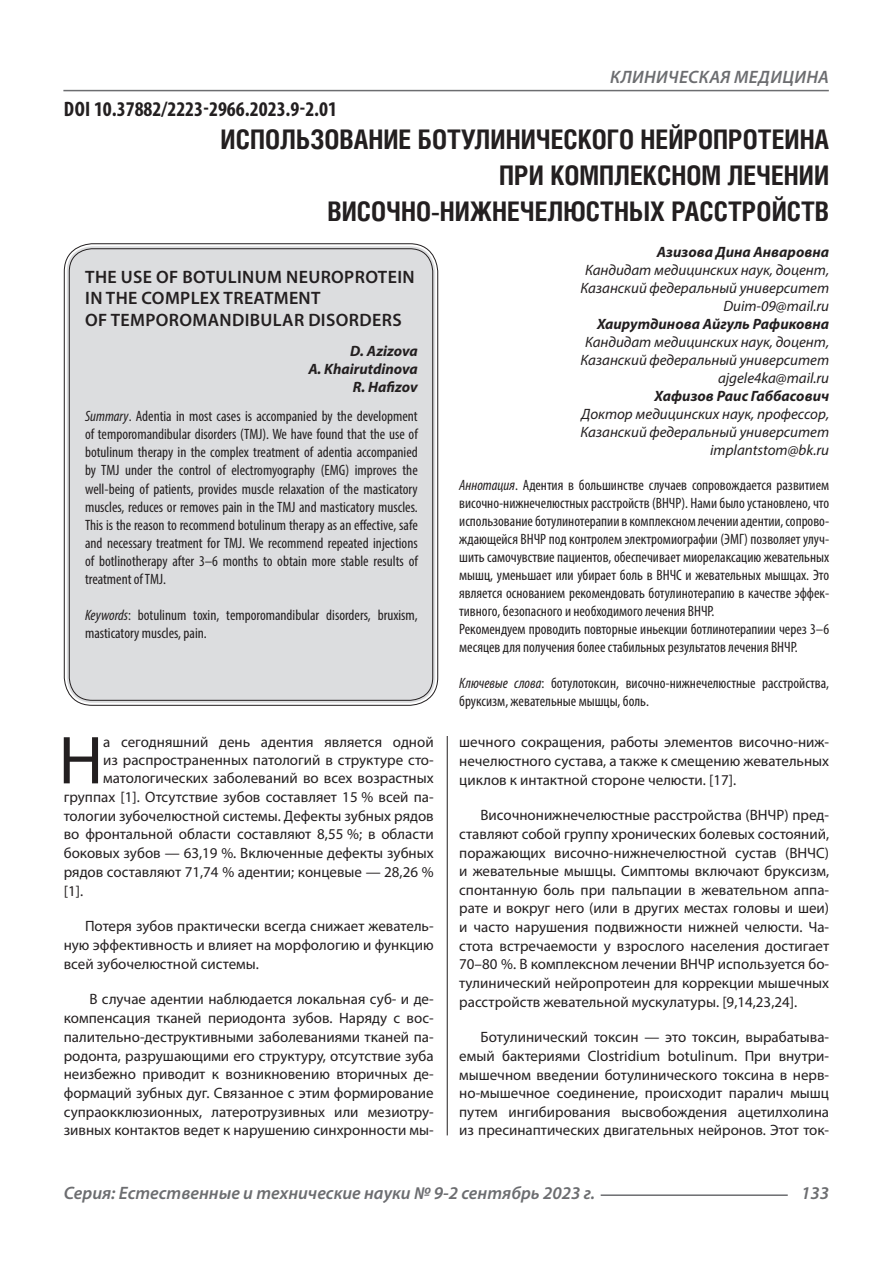
<style>
.page{position:relative;width:893px;height:1263px;background:#fff}
.page>*{position:absolute;margin:0;border:0;box-sizing:border-box;transform-origin:0 0}
.Статья_текст_первый{font:68.4px "Myriad Pro";color:#231f20}
.Статья_название{font:700 27px/36px "Helios Cond C";color:#231f20;text-align:right}
.ДОИ{font:700 condensed 21px "Myriad Pro";color:#231f20}
.Статья_название_англ{font:600 18px/21.6px "Myriad Pro";letter-spacing:.02em;color:#231f20}
.t1{font:italic 600 18px "Myriad Pro";color:#6c6d70}
.t2{font:italic 600 18px "Myriad Pro";letter-spacing:.02em;color:#6c6d70}
.Статья_текст{font:15px/18.6px "Myriad Pro";color:#231f20;text-align:justify}
.Статья_аннотация_тек{font:condensed 15px/18px "Myriad Pro";color:#231f20}
.Статья_аннотация_анг{font:condensed 15px/18px "Myriad Pro";color:#231f20;text-align:justify}
.Статья_текст_первый-2{font:15px "Myriad Pro";color:#231f20}
.Статья_автор_инфо{font:italic 15px/18px "Myriad Pro";color:#231f20}
.Статья_автор_инфо-2{font:italic 700 15px "Myriad Pro";color:#231f20}
.Статья_автор_англ{font:italic 700 15px "Myriad Pro";color:#231f20}
.s1{font-style:italic}
</style>
<div class="page">
<hr style="left:447px;top:128px;width:1px;height:1007px;background:#231f20">
<hr style="left:63px;top:90px;width:766px;height:1px;background:#6c6d70">
<hr style="left:601px;top:1194px;width:187px;height:2px;background:#6c6d70">
<div style="left:443px;top:128px;width:10px;height:608px;background:#fff"></div>
<div style="left:67px;top:246px;width:368px;height:457px;background:#dcdddf;border-radius:26px"></div>
<p class="t2" style="left:610px;top:66px;width:220px">КЛИНИЧЕСКАЯ МЕДИЦИНА</p>
<p class="Статья_название" style="left:221px;top:121px;width:610px">ИСПОЛЬЗОВАНИЕ БОТУЛИНИЧЕСКОГО НЕЙРОПРОТЕИНА<br>ПРИ КОМПЛЕКСНОМ ЛЕЧЕНИИ<br>ВИСОЧНО-НИЖНЕЧЕЛЮСТНЫХ РАССТРОЙСТВ</p>
<p class="Статья_автор_инфо-2" style="left:657px;top:242px;width:174px">Азизова Дина Анваровна</p>
<p class="Статья_автор_инфо" style="left:580px;top:260px;width:250px">Кандидат медицинских наук, доцент,<br>Казанский федеральный университет</p>
<p class="Статья_автор_инфо" style="left:723px;top:296px;width:107px">Duim-09@mail.ru</p>
<p class="Статья_автор_инфо-2" style="left:597px;top:314px;width:234px">Хаирутдинова Айгуль Рафиковна</p>
<p class="Статья_автор_инфо" style="left:580px;top:332px;width:250px">Кандидат медицинских наук, доцент,<br>Казанский федеральный университет</p>
<p class="Статья_автор_инфо" style="left:718px;top:368px;width:113px">ajgele4ka@mail.ru</p>
<p class="Статья_автор_инфо-2" style="left:655px;top:386px;width:176px">Хафизов Раис Габбасович</p>
<p class="Статья_автор_инфо" style="left:580px;top:404px;width:250px">Доктор медицинских наук, профессор,<br>Казанский федеральный университет</p>
<p class="Статья_автор_инфо" style="left:710px;top:440px;width:121px">implantstom@bk.ru</p>
<p class="Статья_аннотация_тек" style="left:459px;top:476px;width:371px;text-align:justify"><span class="s1">Аннотация</span>. Адентия в большинстве случаев сопровождается развитием височно-нижнечелюстных расстройств (ВНЧР). Нами было установлено, что использование ботулинотерапии в комплексном лечении адентии, сопрово&shy;ждающейся ВНЧР под контролем электромиографии (ЭМГ) позволяет улуч&shy;шить самочувствие пациентов, обеспечивает миорелаксацию жевательных мышц, уменьшает или убирает боль в ВНЧС и жевательных мышцах. Это является основанием рекомендовать ботулинотерапию в качестве эффек&shy;тивного, безопасного и необходимого лечения ВНЧР.</p>
<p class="Статья_аннотация_тек" style="left:459px;top:620px;width:371px">Рекомендуем проводить повторные иньекции ботлинотерапиии через 3–6 месяцев для получения более стабильных результатов лечения ВНЧР.</p>
<p class="Статья_аннотация_тек" style="left:459px;top:674px;width:371px"><span class="s1">Ключевые слова</span>: ботулотоксин, височно-нижнечелюстные расстройства, бруксизм, жевательные мышцы, боль.</p>
<p class="ДОИ" style="left:64px;top:96px;width:275px">DOI 10.37882/2223-2966.2023.9-2.01</p>
<p class="Статья_название_англ" style="left:85px;top:265px;width:331px">THE USE OF BOTULINUM NEUROPROTEIN<br>IN THE COMPLEX TREATMENT<br>OF TEMPOROMANDIBULAR DISORDERS</p>
<p class="Статья_автор_англ" style="left:350px;top:341px;width:69px">D. Azizova</p>
<p class="Статья_автор_англ" style="left:308px;top:359px;width:111px">A. Khairutdinova</p>
<p class="Статья_автор_англ" style="left:353px;top:377px;width:66px">R. Hafizov</p>
<p class="Статья_аннотация_анг" style="left:85px;top:407px;width:334px"><span class="s1">Summary</span>. Adentia in most cases is accompanied by the development of temporomandibular disorders (TMJ). We have found that the use of botulinum therapy in the complex treatment of adentia accompanied by TMJ under the control of electromyography (EMG) improves the well-being of patients, provides muscle relaxation of the masticatory muscles, reduces or removes pain in the TMJ and masticatory muscles.<br>This is the reason to recommend botulinum therapy as an effective, safe and necessary treatment for TMJ. We recommend repeated injections of botlinotherapy after 3–6 months to obtain more stable results of treatment of TMJ.</p>
<p class="Статья_аннотация_анг" style="left:85px;top:605px;width:334px"><span class="s1">Keywords</span>: botulinum toxin, temporomandibular disorders, bruxism, masticatory muscles, pain.</p>
<p class="Статья_текст_первый" style="left:59px;top:718px;width:46px">Н</p>
<p class="Статья_текст_первый-2" style="left:103px;top:733px;width:332px">а сегодняшний день адентия является одной</p>
<p class="Статья_текст_первый-2" style="left:103px;top:751px;width:332px">из распространенных патологий в структуре сто-</p>
<p class="Статья_текст_первый-2" style="left:103px;top:769px;width:332px">матологических заболеваний во всех возрастных</p>
<p class="Статья_текст_первый-2" style="left:64px;top:788px;width:371px">группах [1]. Отсутствие зубов составляет 15 % всей па-</p>
<p class="Статья_текст_первый-2" style="left:64px;top:806px;width:371px">тологии зубочелюстной системы. Дефекты зубных рядов</p>
<p class="Статья_текст_первый-2" style="left:64px;top:825px;width:371px">во фронтальной области составляют 8,55 %; в области</p>
<p class="Статья_текст_первый-2" style="left:64px;top:844px;width:371px">боковых зубов — 63,19 %. Включенные дефекты зубных</p>
<p class="Статья_текст_первый-2" style="left:64px;top:863px;width:371px">рядов составляют 71,74 % адентии; концевые — 28,26 %</p>
<p class="Статья_текст_первый-2" style="left:64px;top:881px;width:21px">[1].</p>
<p class="Статья_текст" style="left:64px;top:917px;width:371px;text-indent:21px">Потеря зубов практически всегда снижает жеватель&shy;ную эффективность и влияет на морфологию и функцию всей зубочелюстной системы.</p>
<p class="Статья_текст" style="left:64px;top:990px;width:371px;text-indent:26px">В случае адентии наблюдается локальная суб- и де&shy;компенсация тканей периодонта зубов. Наряду с вос&shy;палительно-деструктивными заболеваниями тканей па&shy;родонта, разрушающими его структуру, отсутствие зуба неизбежно приводит к возникновению вторичных де&shy;формаций зубных дуг. Связанное с этим формирование супраокклюзионных, латеротрузивных или мезиотру&shy;зивных контактов ведет к нарушению синхронности мы-</p>
<p class="Статья_текст" style="left:459px;top:733px;width:371px">шечного сокращения, работы элементов височно-ниж&shy;нечелюстного сустава, а также к смещению жевательных циклов к интактной стороне челюсти. [17].</p>
<p class="Статья_текст" style="left:459px;top:806px;width:371px;text-indent:21px">Височнонижнечелюстные расстройства (ВНЧР) пред&shy;ставляют собой группу хронических болевых состояний, поражающих височно-нижнечелюстной сустав (ВНЧС) и жевательные мышцы. Симптомы включают бруксизм, спонтанную боль при пальпации в жевательном аппа&shy;рате и вокруг него (или в других местах головы и шеи) и часто нарушения подвижности нижней челюсти. Ча&shy;стота встречаемости у взрослого населения достигает 70–80 %. В комплексном лечении ВНЧР используется бо&shy;тулинический нейропротеин для коррекции мышечных расстройств жевательной мускулатуры. [9,14,23,24].</p>
<p class="Статья_текст" style="left:459px;top:1028px;width:371px;text-indent:21px">Ботулинический токсин — это токсин, вырабатыва&shy;емый бактериями Clostridium botulinum. При внутри&shy;мышечном введении ботулинического токсина в нерв&shy;но-мышечное соединение, происходит паралич мышц путем ингибирования высвобождения ацетилхолина из пресинаптических двигательных нейронов. Этот ток-</p>
<p class="t1" style="left:64px;top:1182px;width:533px">Серия: Естественные и технические науки № 9-2 сентябрь 2023 г.</p>
<p class="t1" style="left:801px;top:1182px;width:30px">133</p>
</div>
